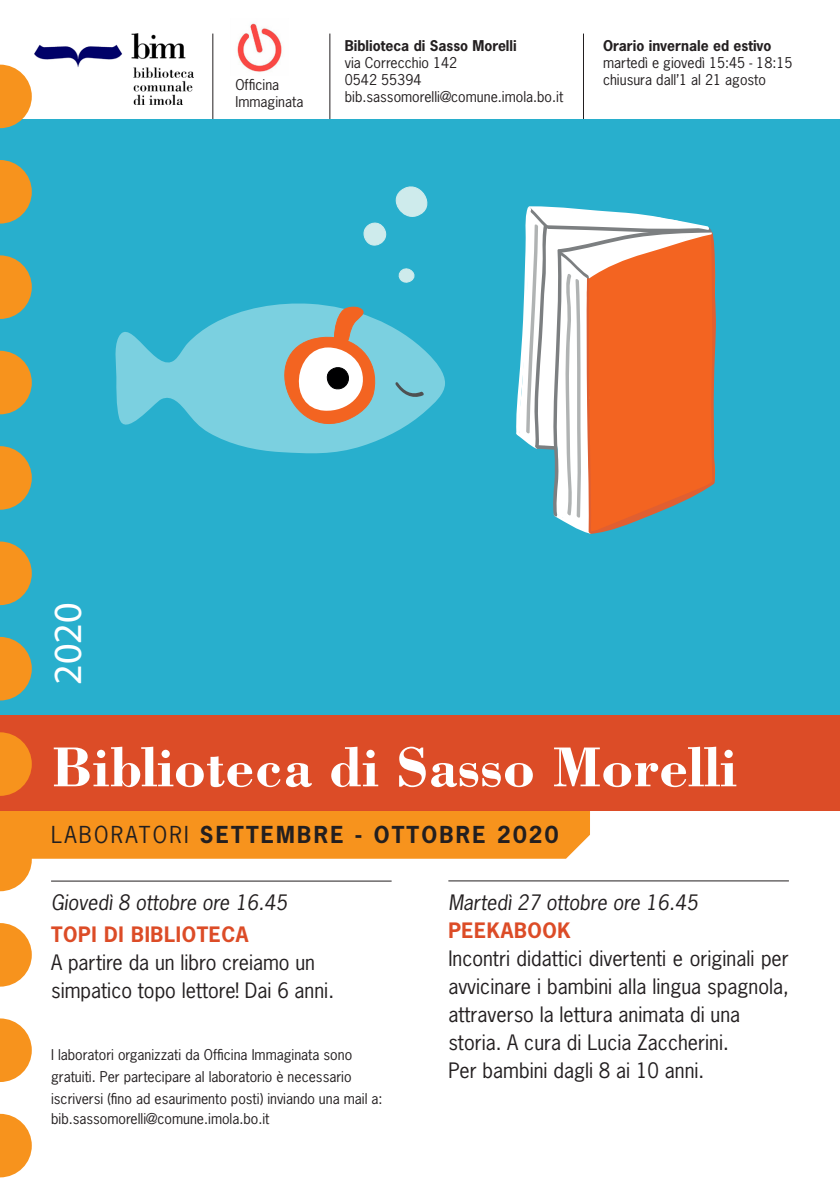
<style>
.page{position:relative;width:840px;height:1191px;background:#fff}
.page>*{position:absolute;margin:0;border:0;box-sizing:border-box;transform-origin:0 0}
.t1{font:700 58px "Bodoni Std";color:#fff}
.t2{font:40px "Myriad Pro";color:#fff}
.t3{font:700 22px "News Gothic Std";letter-spacing:.1em;color:#231f20}
.Titolo_Arancio{font:20px/28px "News Gothic Std";color:#231f20}
.Titolo_Arancio-2{font:700 20px "News Gothic Std";letter-spacing:.03em;color:#dc4c27}
.Titolo_Arancio-3{font:italic 20px "News Gothic Std";color:#231f20}
.Data{font:italic 20px "News Gothic Std";color:#231f20}
.Info{font:14px/22px "News Gothic Std";color:#231f20}
.t4{font:700 14px "News Gothic Std";color:#231f20}
.s1{font-weight:400}
</style>
<div class="page">
<hr style="left:329px;top:34px;width:1px;height:109px;background:#231f20">
<img style="left:34px;top:34px;width:159px;height:71px">
<hr style="left:582px;top:34px;width:1px;height:109px;background:#231f20">
<hr style="left:212px;top:34px;width:1px;height:109px;background:#231f20">
<img style="left:237px;top:23px;width:46px;height:49px">
<div style="left:0;top:714px;width:839px;height:97px;background:#dc4c27"></div>
<div style="left:0;top:119px;width:839px;height:595px;background:#28afcd"></div>
<svg style="left:516px;top:206px;width:199px;height:328px;background:#d09c7f"></svg>
<svg style="left:115px;top:303px;width:330px;height:151px;fill:#7bd0e0"></svg>
<svg style="left:254px;top:305px;width:126px;height:140px;background:#a4bbb7"></svg>
<svg style="left:394px;top:381px;width:30px;height:19px"></svg>
<svg style="left:398px;top:268px;width:17px;height:15px"></svg>
<svg style="left:363px;top:186px;width:65px;height:60px"></svg>
<svg style="left:0;top:65px;width:32px;height:63px"></svg>
<svg style="left:0;top:160px;width:32px;height:64px"></svg>
<svg style="left:0;top:255px;width:32px;height:64px"></svg>
<svg style="left:0;top:351px;width:32px;height:63px"></svg>
<svg style="left:0;top:446px;width:32px;height:64px"></svg>
<svg style="left:0;top:541px;width:32px;height:64px"></svg>
<svg style="left:0;top:637px;width:32px;height:63px"></svg>
<svg style="left:0;top:732px;width:32px;height:64px"></svg>
<svg style="left:0;top:811px;width:589px;height:80px"></svg>
<svg style="left:0;top:923px;width:32px;height:63px"></svg>
<svg style="left:0;top:1018px;width:32px;height:64px"></svg>
<svg style="left:0;top:1113px;width:32px;height:64px"></svg>
<hr style="left:448px;top:880px;width:340px;height:1px;background:#231f20">
<p class="Info" style="left:235px;top:76px;width:69px;line-height:16.8px">Officina<br>Immaginata</p>
<p class="t4" style="left:344px;top:37px;width:173px">Biblioteca di Sasso Morelli</p>
<p class="Info" style="left:344px;top:52px;width:114px">via Correcchio 142</p>
<p class="Info" style="left:344px;top:68px;width:78px">0542 55394</p>
<p class="Info" style="left:344px;top:85px;width:220px">bib.sassomorelli@comune.imola.bo.it</p>
<p class="t4" style="left:602px;top:37px;width:170px">Orario invernale ed estivo</p>
<p class="Info" style="left:602px;top:52px;width:191px">martedì e giovedì 15:45 - 18:15</p>
<p class="Info" style="left:602px;top:68px;width:164px">chiusura dall’1 al 21 agosto</p>
<p class="t2" style="left:43px;top:685px;width:84px;rotate:-90deg">2020</p>
<p class="t1" style="left:51px;top:731px;width:686px">Biblioteca di Sasso Morelli</p>
<p class="t3" style="left:51px;top:820px;width:508px"><span class="s1">LABORATORI</span> SETTEMBRE - OTTOBRE 2020</p>
<p class="Data" style="left:51px;top:889px;width:237px">Giovedì 8 ottobre ore 16.45</p>
<p class="Titolo_Arancio-2" style="left:51px;top:920px;width:199px">TOPI DI BIBLIOTECA</p>
<p class="Titolo_Arancio" style="left:51px;top:948px;width:284px">A partire da un libro creiamo un simpatico topo lettore! Dai 6 anni.</p>
<p class="Info" style="left:51px;top:1043px;width:333px">I laboratori organizzati da Officina Immaginata sono gratuiti. Per partecipare al laboratorio è necessario iscriversi (fino ad esaurimento posti) inviando una mail a:</p>
<p class="Info" style="left:51px;top:1107px;width:220px">bib.sassomorelli@comune.imola.bo.it</p>
<p class="Titolo_Arancio-3" style="left:448px;top:889px;width:251px">Martedì 27 ottobre ore 16.45</p>
<p class="Titolo_Arancio-2" style="left:448px;top:917px;width:124px">PEEKABOOK</p>
<p class="Titolo_Arancio" style="left:448px;top:944px;width:342px;text-align:justify">Incontri didattici divertenti e originali per avvicinare i bambini alla lingua spagnola, attraverso la lettura animata di una</p>
<p class="Titolo_Arancio" style="left:448px;top:1028px;width:282px">storia. A cura di Lucia Zaccherini.</p>
<p class="Titolo_Arancio" style="left:448px;top:1056px;width:257px">Per bambini dagli 8 ai 10 anni.</p>
</div>
